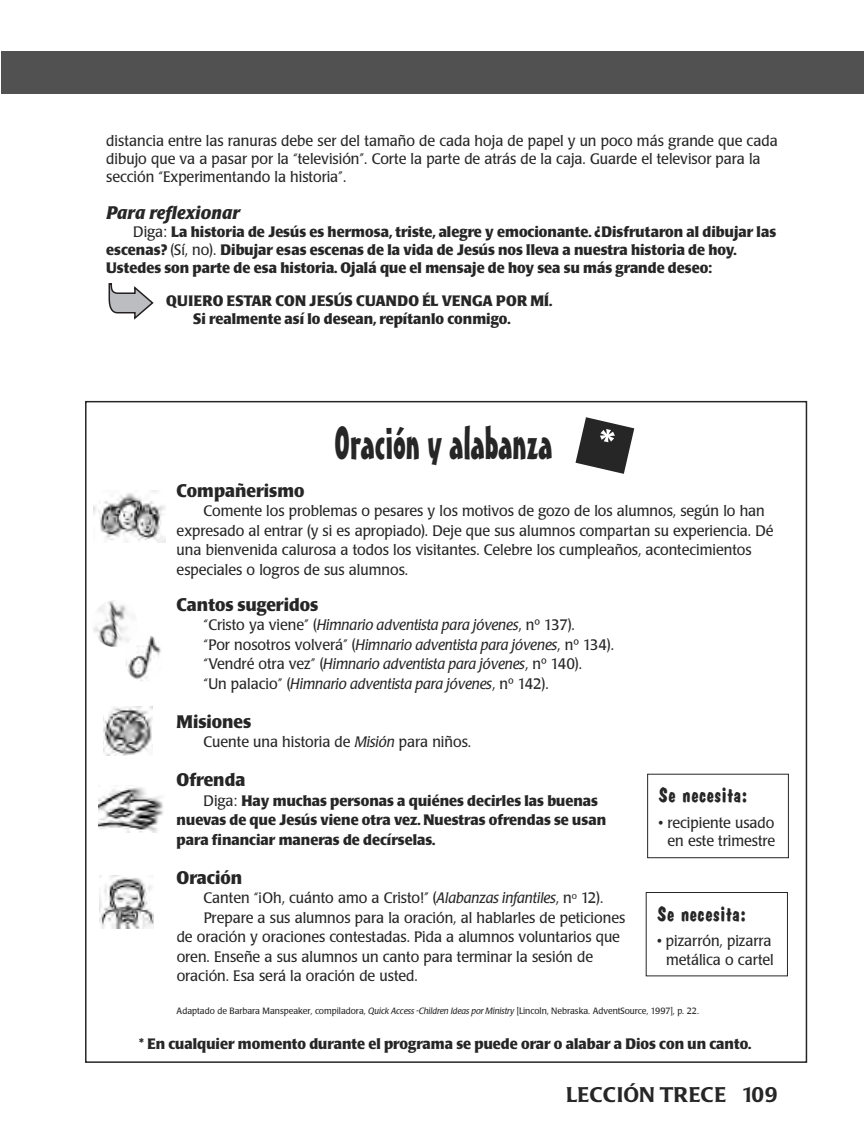
<style>
.page{position:relative;width:864px;height:1148px;background:#fff}
.page>*{position:absolute;margin:0;border:0;box-sizing:border-box;transform-origin:0 0}
.t1{font:45px "Mister Earl BT";color:#272627;scale:.9 1}
.t2{font:700 21px "Dom Casual";color:#272627;scale:.95 1}
.t3{font:500 21px "Poppl Laudatio";color:#272627}
.t4{font:700 18px "Poppl Laudatio";color:#272627;scale:.95 1}
.t5{font:italic 700 18px "Poppl Laudatio";color:#272627;scale:.95 1}
.t6{font:15px/19.5px "Poppl Laudatio";color:#272627;scale:.95 1}
.t7{font:700 15px/18px "Poppl Laudatio";color:#272627;scale:.95 1}
.t8{font:italic 15px/19.5px "Poppl Laudatio";color:#272627;scale:.95 1}
.t9{font:9px "Poppl Laudatio";color:#272627;scale:.95 1}
.s1{font-weight:400}
.s2{font-style:normal}
.s3{font-style:italic}
</style>
<div class="page">
<div style="left:1px;top:51px;width:863px;height:43px;background:#525152"></div>
<img style="left:94px;top:490px;width:72px;height:52px">
<img style="left:93px;top:600px;width:37px;height:47px">
<img style="left:103px;top:706px;width:49px;height:49px">
<img style="left:98px;top:785px;width:65px;height:47px">
<img style="left:100px;top:875px;width:54px;height:53px">
<img style="left:125px;top:634px;width:38px;height:47px;border-radius:19px">
<svg style="left:109px;top:283px;width:45px;height:36px"></svg>
<div style="left:647px;top:773px;width:142px;height:84px;border:1px solid #272627"></div>
<div style="left:646px;top:891px;width:142px;height:85px;border:1px solid #272627"></div>
<svg style="left:576px;top:417px;width:58px;height:57px"></svg>
<p class="t6" style="left:106px;top:134px;width:708px;line-height:18px">distancia entre las ranuras debe ser del tamaño de cada hoja de papel y un poco más grande que cada dibujo que va a pasar por la “televisión”. Corte la parte de atrás de la caja. Guarde el televisor para la sección “Experimentando la historia”.</p>
<p class="t5" style="left:106px;top:205px;width:142px">Para reflexionar</p>
<p class="t7" style="left:106px;top:224px;width:707px;text-indent:27px"><span class="s1">Diga:</span> La historia de Jesús es hermosa, triste, alegre y emocionante. ¿Disfrutaron al dibujar las escenas? <span class="s1">(Sí, no).</span> Dibujar esas escenas de la vida de Jesús nos lleva a nuestra historia de hoy.<br>Ustedes son parte de esa historia. Ojalá que el mensaje de hoy sea su más grande deseo:</p>
<p class="t7" style="left:193px;top:293px;width:379px;text-indent:-27px">QUIERO ESTAR CON JESÚS CUANDO ÉL VENGA POR MÍ.<br>Si realmente así lo desean, repítanlo conmigo.</p>
<h1 class="t1" style="left:335px;top:426px;width:244px">Oración y alabanza</h1>
<p class="t4" style="left:177px;top:483px;width:136px">Compañerismo</p>
<p class="t6" style="left:177px;top:502px;width:630px;text-indent:27px">Comente los problemas o pesares y los motivos de gozo de los alumnos, según lo han expresado al entrar (y si es apropiado). Deje que sus alumnos compartan su experiencia. Dé una bienvenida calurosa a todos los visitantes. Celebre los cumpleaños, acontecimientos especiales o logros de sus alumnos.</p>
<p class="t4" style="left:177px;top:597px;width:151px">Cantos sugeridos</p>
<p class="t8" style="left:204px;top:616px;width:433px"><span class="s2">“Cristo ya viene” (</span>Himnario adventista para jóvenes<span class="s2">, nº 137).<br>“Por nosotros volverá” (</span>Himnario adventista para jóvenes<span class="s2">, nº 134). “Vendré otra vez” (</span>Himnario adventista para jóvenes<span class="s2">, nº 140).<br>“Un palacio” (</span>Himnario adventista para jóvenes<span class="s2">, nº 142).</span></p>
<p class="t4" style="left:177px;top:714px;width:80px">Misiones</p>
<p class="t6" style="left:204px;top:733px;width:283px">Cuente una historia de <span class="s3">Misión</span> para niños.</p>
<p class="t4" style="left:177px;top:772px;width:74px">Ofrenda</p>
<p class="t7" style="left:177px;top:792px;width:454px;line-height:19.5px;text-indent:27px"><span class="s1">Diga:</span> Hay muchas personas a quiénes decirles las buenas nuevas de que Jesús viene otra vez. Nuestras ofrendas se usan para financiar maneras de decírselas.</p>
<p class="t4" style="left:177px;top:870px;width:70px">Oración</p>
<p class="t6" style="left:204px;top:889px;width:422px">Canten “¡Oh, cuánto amo a Cristo!” (<span class="s3">Alabanzas infantiles</span>, n<sup>o</sup> 12).</p>
<p class="t6" style="left:204px;top:909px;width:445px">Prepare a sus alumnos para la oración, al hablarles de peticiones</p>
<p class="t6" style="left:177px;top:928px;width:468px">de oración y oraciones contestadas. Pida a alumnos voluntarios que</p>
<p class="t6" style="left:177px;top:948px;width:440px">oren. Enseñe a sus alumnos un canto para terminar la sesión de</p>
<p class="t6" style="left:177px;top:967px;width:255px">oración. Esa será la oración de usted.</p>
<p class="t9" style="left:177px;top:1007px;width:551px">Adaptado de Barbara Manspeaker, compiladora, <span class="s3">Quick Access -Children Ideas por Ministry</span> [Lincoln, Nebraska. AdventSource, 1997], p. 22.</p>
<p class="t7" style="left:139px;top:1036px;width:646px">* En cualquier momento durante el programa se puede orar o alabar a Dios con un canto.</p>
<h2 class="t2" style="left:659px;top:787px;width:96px">Se necesita:</h2>
<p class="t6" style="left:659px;top:815px;width:124px;line-height:18.3px;text-align:right">• recipiente usado en este trimestre</p>
<h2 class="t2" style="left:657px;top:905px;width:96px">Se necesita:</h2>
<p class="t6" style="left:657px;top:933px;width:124px;line-height:18.3px;text-align:right">• pizarrón, pizarra metálica o cartel</p>
<h2 class="t3" style="left:566px;top:1086px;width:213px">LECCIÓN TRECE 109</h2>
</div>
